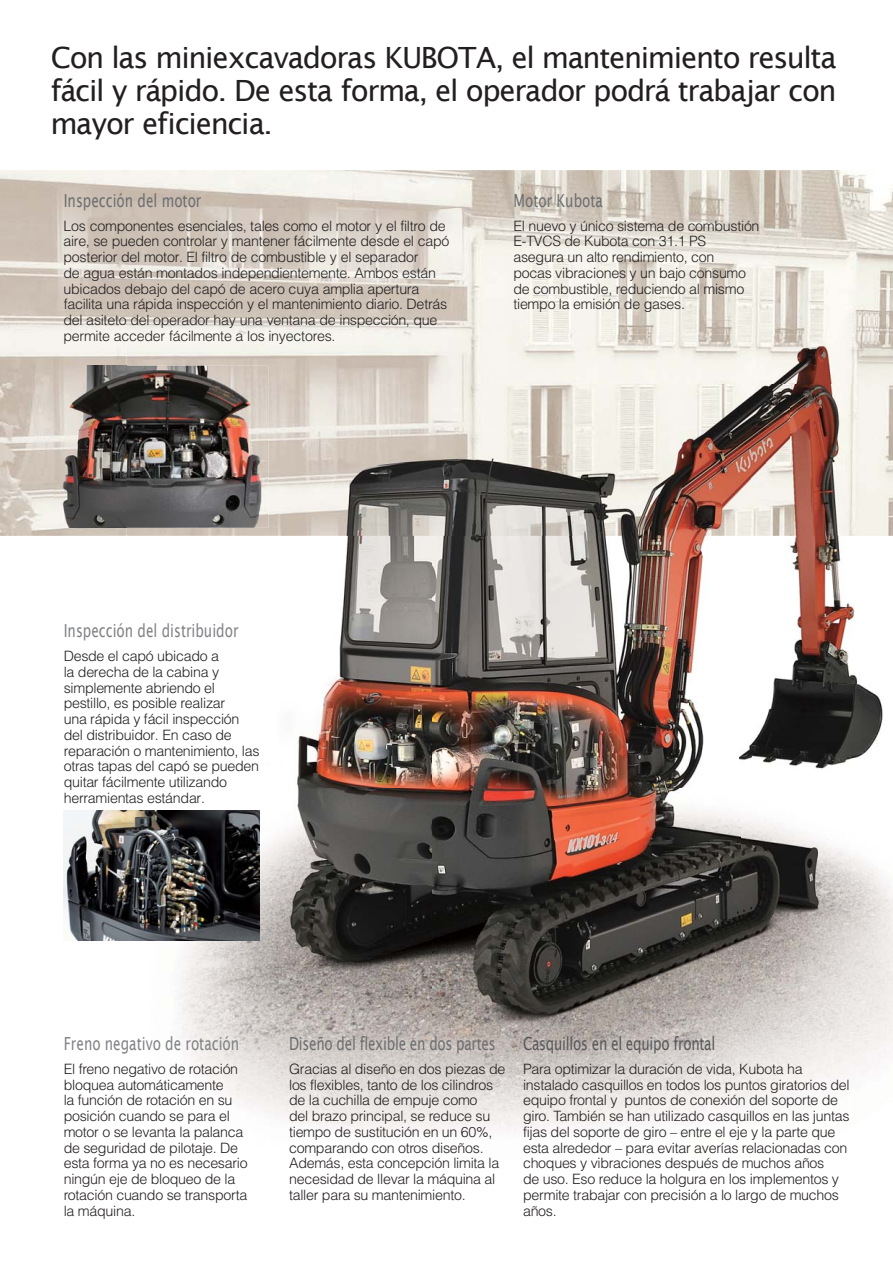
<style>
.page{position:relative;width:893px;height:1263px;background:#fff}
.page>*{position:absolute;margin:0;border:0;box-sizing:border-box;transform-origin:0 0}
.t1{font:29.25px/33px "Lucida Sans";letter-spacing:-.04em;color:#231f20;text-align:justify}
.t2{font:18px "Lucida Sans";color:#808285;scale:.75 1}
.t3{font:18px "Lucida Sans";color:#6d6e70;scale:.75 1}
.t4{font:18px "Lucida Sans";letter-spacing:-.02em;color:#6d6e70;scale:.75 1}
.t5{font:18px "Lucida Sans";letter-spacing:-.02em;color:#58595b;scale:.75 1}
.t6{font:300 14.25px/15.8px "Helvetica";letter-spacing:-.02em;color:#231f20}
</style>
<div class="page">
<img style="left:0;top:170px;width:893px;height:366px">
<img style="left:127px;top:536px;width:766px;height:598px">
<img style="left:127px;top:335px;width:766px;height:50px">
<img style="left:229px;top:385px;width:664px;height:151px">
<img style="left:127px;top:528px;width:102px;height:8px">
<img style="left:54px;top:366px;width:214px;height:162px">
<img style="left:64px;top:810px;width:195px;height:130px">
<h1 class="t1" style="left:50px;top:40px;width:788px">Con las miniexcavadoras KUBOTA, el mantenimiento resulta fácil y rápido. De esta forma, el operador podrá trabajar con mayor eficiencia.</h1>
<p class="t3" style="left:64px;top:190px;width:185px">Inspección del motor</p>
<p class="t6" style="left:63px;top:219px;width:387px">Los componentes esenciales, tales como el motor y el filtro de aire, se pueden controlar y mantener fácilmente desde el capó posterior del motor. El filtro de combustible y el separador<br>de agua están montados independientemente. Ambos están ubicados debajo del capó de acero cuya amplia apertura facilita una rápida inspección y el mantenimiento diario. Detrás del asiteto del operador hay una ventana de inspección, que permite acceder fácilmente a los inyectores.</p>
<p class="t3" style="left:513px;top:190px;width:121px">Motor Kubota</p>
<p class="t6" style="left:513px;top:219px;width:248px">El nuevo y único sistema de combustión<br>E-TVCS de Kubota con 31.1 PS asegura un alto rendimiento, con<br>pocas vibraciones y un bajo consumo de combustible, reduciendo al mismo tiempo la emisión de gases.</p>
<p class="t2" style="left:64px;top:620px;width:235px">Inspección del distribuidor</p>
<p class="t6" style="left:64px;top:650px;width:197px">Desde el capó ubicado a<br>la derecha de la cabina y simplemente abriendo el pestillo, es posible realizar<br>una rápida y fácil inspección del distribuidor. En caso de reparación o mantenimiento, las otras tapas del capó se pueden quitar fácilmente utilizando herramientas estándar.</p>
<p class="t2" style="left:64px;top:1033px;width:236px">Freno negativo de rotación</p>
<p class="t6" style="left:64px;top:1062px;width:185px">El freno negativo de rotación bloquea automáticamente<br>la función de rotación en su posición cuando se para el motor o se levanta la palanca de seguridad de pilotaje. De esta forma ya no es necesario ningún eje de bloqueo de la rotación cuando se transporta la máquina.</p>
<p class="t4" style="left:289px;top:1033px;width:277px">Diseño del flexible en dos partes</p>
<p class="t6" style="left:289px;top:1062px;width:218px">Gracias al diseño en dos piezas de los flexibles, tanto de los cilindros de la cuchilla de empuje como<br>del brazo principal, se reduce su tiempo de sustitución en un 60%, comparando con otros diseños.<br>Además, esta concepción limita la necesidad de llevar la máquina al taller para su mantenimiento.</p>
<p class="t5" style="left:523px;top:1033px;width:258px">Casquillos en el equipo frontal</p>
<p class="t6" style="left:523px;top:1062px;width:328px">Para optimizar la duración de vida, Kubota ha instalado casquillos en todos los puntos giratorios del equipo frontal y puntos de conexión del soporte de giro. También se han utilizado casquillos en las juntas fijas del soporte de giro – entre el eje y la parte que esta alrededor – para evitar averías relacionadas con choques y vibraciones después de muchos años<br>de uso. Eso reduce la holgura en los implementos y permite trabajar con precisión a lo largo de muchos años.</p>
</div>
